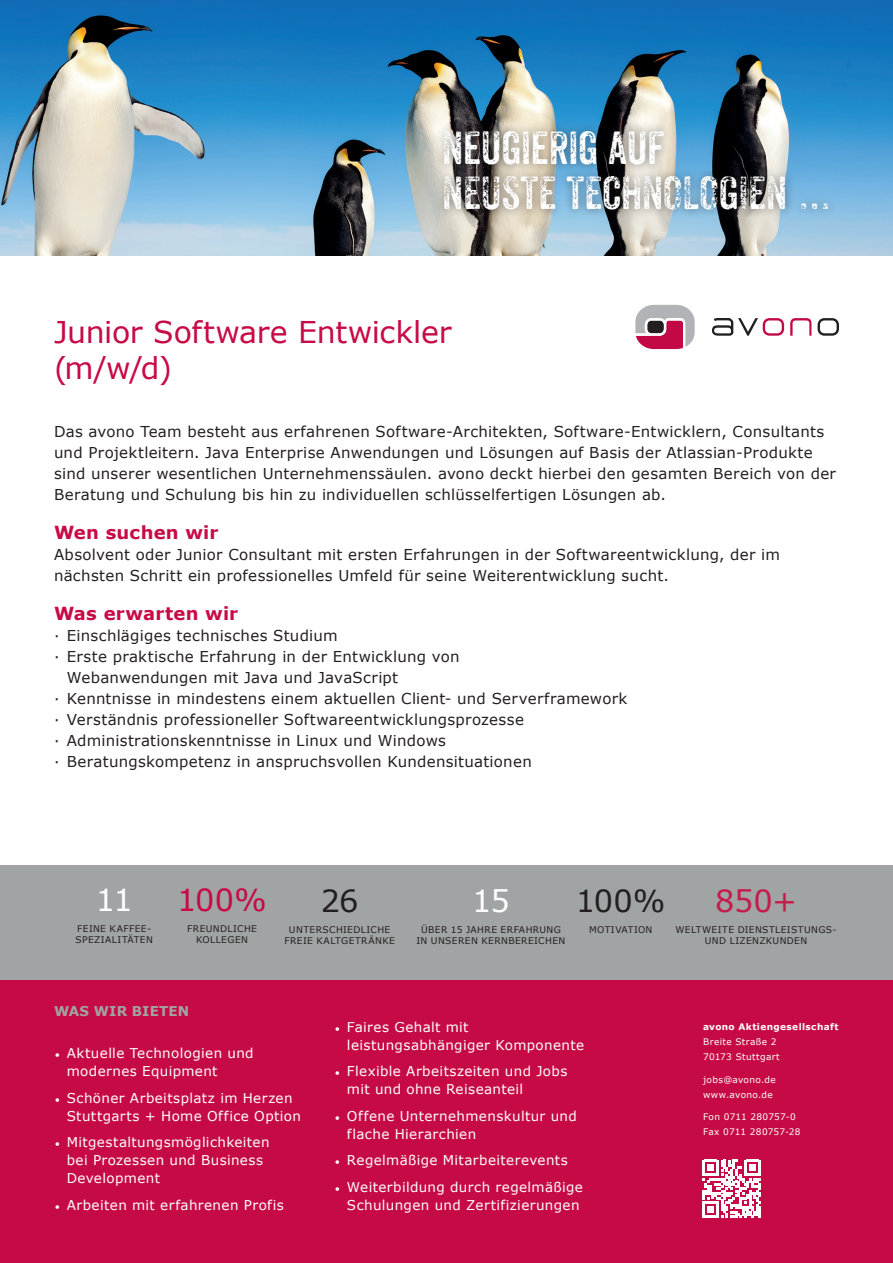
<style>
.page{position:relative;width:893px;height:1263px;background:#fff}
.page>*{position:absolute;margin:0;border:0;box-sizing:border-box;transform-origin:0 0}
.t1{font:45px/45px "Anodyne";letter-spacing:-.02em;color:#fff}
.t2{font:30.45px "Verdana";color:#231f20}
.t3{font:30.45px "Verdana";color:#fff}
.t4{font:30.45px "Verdana";color:#c60a45}
.t5{font:30.45px "Verdana";color:#c41c4b}
.t6{font:30px/36px "Verdana";letter-spacing:-.01em;color:#c70b45}
.t7{font:700 18px "Verdana";letter-spacing:.015em;color:#c70b45}
.t8{font:15px/21px "Verdana";letter-spacing:.02em;color:#231f20}
.t9{font:13.5px/18px "Verdana";letter-spacing:.03em;color:#fff}
.t10{font:700 13.5px "Verdana";letter-spacing:.01em;color:#a1a4a4}
.t11{font:9.15px/11.4px "Verdana";letter-spacing:.04em;color:#231f20;text-align:center}
.t12{font:9px/15px "Verdana";letter-spacing:.035em;color:#fff}
.t13{font:700 9px "Verdana";letter-spacing:.04em;color:#fff}
.s1{font-family:"Minion Pro"}
</style>
<div class="page">
<img style="left:0;top:0;width:893px;height:255px">
<div style="left:0;top:979px;width:893px;height:284px;background:#c60a45"></div>
<div style="left:0;top:865px;width:893px;height:114px;background:#a1a4a4"></div>
<svg style="left:702px;top:1160px;width:59px;height:58px"></svg>
<svg style="left:712px;top:318px;width:72px;height:18px"></svg>
<svg style="left:790px;top:318px;width:21px;height:18px"></svg>
<svg style="left:818px;top:318px;width:21px;height:18px"></svg>
<svg style="left:635px;top:305px;width:60px;height:44px"></svg>
<div style="left:435px;top:122px;width:402px;height:97px;background:#231f20;opacity:.5"></div>
<h1 class="t1" style="left:442px;top:125px;width:392px">NEUGIERIG AUF<br>NEUSTE TECHNOLOGIEN …</h1>
<h3 class="t6" style="left:54px;top:314px;width:399px">Junior Software Entwickler (m/w/d)</h3>
<p class="t8" style="left:54px;top:421px;width:783px">Das avono Team besteht aus erfahrenen Software-Architekten, Software-Entwicklern, Consultants und Projektleitern. Java Enterprise Anwendungen und Lösungen auf Basis der Atlassian-Produkte sind unserer wesentlichen Unternehmenssäulen. avono deckt hierbei den gesamten Bereich von der Beratung und Schulung bis hin zu individuellen schlüsselfertigen Lösungen ab.</p>
<p class="t7" style="left:54px;top:520px;width:166px">Wen suchen wir</p>
<p class="t8" style="left:54px;top:544px;width:728px">Absolvent oder Junior Consultant mit ersten Erfahrungen in der Softwareentwicklung, der im nächsten Schritt ein professionelles Umfeld für seine Weiterentwicklung sucht.</p>
<p class="t7" style="left:54px;top:601px;width:186px">Was erwarten wir</p>
<p class="t8" style="left:54px;top:625px;width:285px">· Einschlägiges technisches Studium</p>
<p class="t8" style="left:54px;top:646px;width:407px">· Erste praktische Erfahrung in der Entwicklung von</p>
<p class="t8" style="left:67px;top:667px;width:333px">Webanwendungen mit Java und JavaScript</p>
<p class="t8" style="left:54px;top:688px;width:575px">· Kenntnisse in mindestens einem aktuellen Client- und Serverframework</p>
<p class="t8" style="left:54px;top:709px;width:471px">· Verständnis professioneller Softwareentwicklungsprozesse</p>
<p class="t8" style="left:54px;top:730px;width:393px">· Administrationskenntnisse in Linux und Windows</p>
<p class="t8" style="left:54px;top:751px;width:479px">· Beratungskompetenz in anspruchsvollen Kundensituationen</p>
<h2 class="t3" style="left:96px;top:880px;width:39px">11</h2>
<p class="t11" style="left:76px;top:923px;width:79px;text-align:left">FEINE KAFFEE-<br>SPEZIALITÄTEN</p>
<h2 class="t4" style="left:177px;top:880px;width:91px">100%</h2>
<p class="t11" style="left:187px;top:923px;width:71px">FREUNDLICHE<br>KOLLEGEN</p>
<h2 class="t2" style="left:321px;top:881px;width:40px">26</h2>
<p class="t11" style="left:284px;top:924px;width:112px">UNTERSCHIEDLICHE<br>FREIE KALTGETRÄNKE</p>
<h2 class="t3" style="left:472px;top:881px;width:39px">15</h2>
<p class="t11" style="left:416px;top:924px;width:150px">ÜBER 15 JAHRE ERFAHRUNG<br>IN UNSEREN KERNBEREICHEN</p>
<h2 class="t2" style="left:576px;top:881px;width:91px">100%</h2>
<p class="t11" style="left:589px;top:924px;width:65px">MOTIVATION</p>
<h2 class="t5" style="left:715px;top:881px;width:84px">850+</h2>
<p class="t11" style="left:675px;top:924px;width:163px">WELTWEITE DIENSTLEISTUNGS-<br>UND LIZENZKUNDEN</p>
<p class="t10" style="left:54px;top:1002px;width:137px">WAS WIR BIETEN</p>
<p class="t9" style="left:67px;top:1045px;width:188px;text-indent:-12px"><span class="s1">•</span> Aktuelle Technologien und modernes Equipment</p>
<p class="t9" style="left:67px;top:1089px;width:236px;text-indent:-12px"><span class="s1">•</span> Schöner Arbeitsplatz im Herzen<br>Stuttgarts + Home Office Option</p>
<p class="t9" style="left:67px;top:1134px;width:204px;text-indent:-12px"><span class="s1">•</span> Mitgestaltungsmöglichkeiten bei Prozessen und Business<br>Development</p>
<p class="t9" style="left:55px;top:1196px;width:231px"><span class="s1">•</span> Arbeiten mit erfahrenen Profis</p>
<p class="t9" style="left:347px;top:1018px;width:239px;text-indent:-12px"><span class="s1">•</span> Faires Gehalt mit leistungsabhängiger Komponente</p>
<p class="t9" style="left:347px;top:1063px;width:222px;text-indent:-12px"><span class="s1">•</span> Flexible Arbeitszeiten und Jobs mit und ohne Reiseanteil</p>
<p class="t9" style="left:347px;top:1107px;width:231px;text-indent:-12px"><span class="s1">•</span> Offene Unternehmenskultur und flache Hierarchien</p>
<p class="t9" style="left:335px;top:1152px;width:234px"><span class="s1">•</span> Regelmäßige Mitarbeiterevents</p>
<p class="t9" style="left:335px;top:1178px;width:249px;text-align:right"><span class="s1">•</span> Weiterbildung durch regelmäßige<br>Schulungen und Zertifizierungen</p>
<p class="t13" style="left:703px;top:1021px;width:137px">avono Aktiengesellschaft</p>
<p class="t12" style="left:703px;top:1034px;width:78px">Breite Straße 2<br>70173 Stuttgart</p>
<p class="t12" style="left:703px;top:1072px;width:74px">jobs@avono.de www.avono.de</p>
<p class="t12" style="left:703px;top:1109px;width:99px">Fon 0711 280757-0<br>Fax 0711 280757-28</p>
</div>
